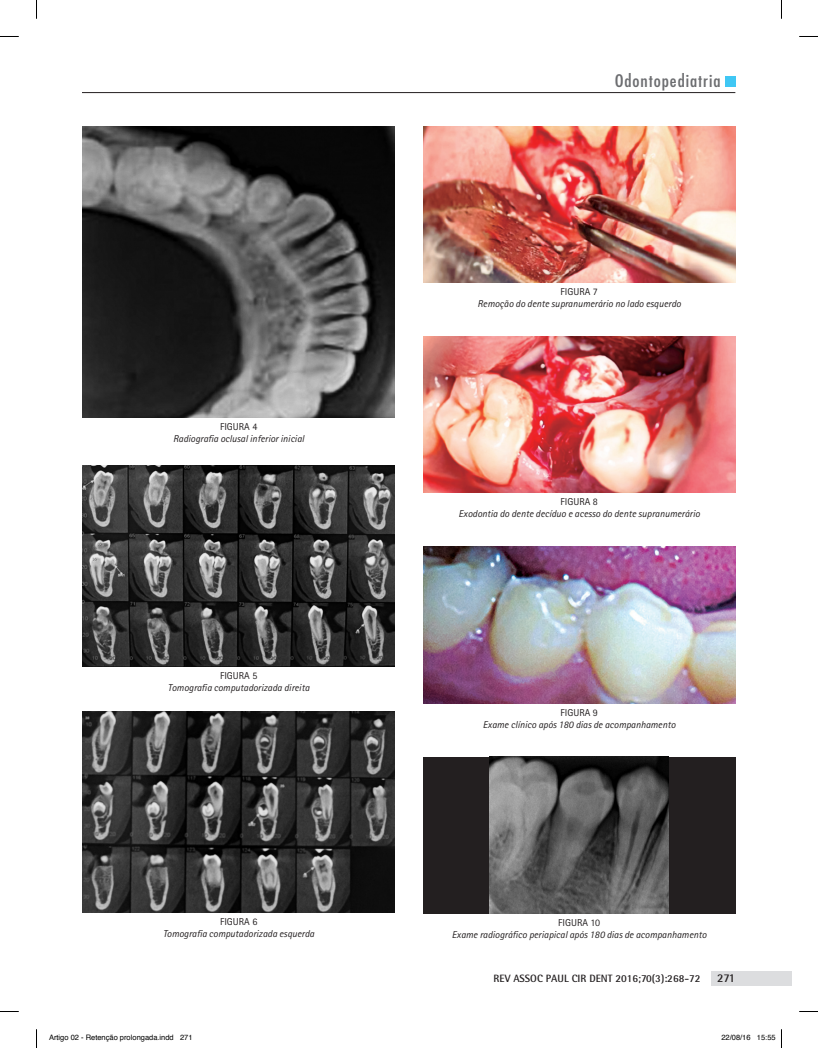
<style>
.page{position:relative;width:818px;height:1048px;background:#fff}
.page>*{position:absolute;margin:0;border:0;box-sizing:border-box;transform-origin:0 0}
.t1{font:condensed 16.88px "Futura Std";letter-spacing:.05em;color:#6c6d70;scale:1.11 1}
.t2{font:700 11.88px "Rotis Semi Sans";color:#231f20}
.t3{font:700 10.62px "Rotis Semi Sans";color:#231f20}
.t4{font:italic 10px "Rotis Sans Serif";color:#231f20}
.t5{font:10px "Rotis Sans Serif";color:#231f20}
.t6{font:7.5px "Helvetica";color:#000}
</style>
<div class="page">
<hr style="left:82px;top:92px;width:652px;height:1px;background:#231f20">
<div style="left:710px;top:971px;width:81px;height:15px;background:#dcdddf"></div>
<div style="left:724px;top:76px;width:10px;height:10px;background:#40c7f4"></div>
<img style="left:83px;top:126px;width:311px;height:292px">
<img style="left:83px;top:465px;width:311px;height:201px">
<img style="left:423px;top:126px;width:311px;height:156px">
<img style="left:423px;top:546px;width:311px;height:157px">
<div style="left:423px;top:756px;width:311px;height:157px;background:#231f20"></div>
<img style="left:423px;top:336px;width:311px;height:157px">
<img style="left:489px;top:756px;width:179px;height:157px">
<img style="left:83px;top:711px;width:311px;height:201px">
<svg style="left:0;top:36px;width:19px;height:1px"></svg>
<svg style="left:799px;top:36px;width:18px;height:1px"></svg>
<svg style="left:0;top:1011px;width:19px;height:1px"></svg>
<svg style="left:799px;top:1011px;width:18px;height:1px"></svg>
<svg style="left:36px;top:0;width:1px;height:19px"></svg>
<svg style="left:36px;top:1029px;width:1px;height:18px"></svg>
<h1 class="t1" style="left:614px;top:71px;width:97px">Odontopediatria</h1>
<p class="t5" style="left:220px;top:421px;width:39px">FIGURA 4</p>
<p class="t4" style="left:173px;top:433px;width:132px">Radiografia oclusal inferior inicial</p>
<p class="t5" style="left:220px;top:670px;width:39px">FIGURA 5</p>
<p class="t4" style="left:168px;top:682px;width:143px">Tomografia computadorizada direita</p>
<p class="t5" style="left:220px;top:915px;width:39px">FIGURA 6</p>
<p class="t4" style="left:163px;top:927px;width:153px">Tomografia computadorizada esquerda</p>
<p class="t5" style="left:560px;top:286px;width:39px">FIGURA 7</p>
<p class="t4" style="left:477px;top:298px;width:205px">Remoção do dente supranumerário no lado esquerdo</p>
<p class="t5" style="left:560px;top:496px;width:39px">FIGURA 8</p>
<p class="t4" style="left:458px;top:508px;width:243px">Exodontia do dente decíduo e acesso do dente supranumerário</p>
<p class="t5" style="left:560px;top:706px;width:39px">FIGURA 9</p>
<p class="t4" style="left:482px;top:718px;width:194px">Exame clínico após 180 dias de acompanhamento</p>
<p class="t5" style="left:558px;top:916px;width:43px">FIGURA 10</p>
<p class="t4" style="left:451px;top:928px;width:256px">Exame radiográfico periapical após 180 dias de acompanhamento</p>
<p class="t3" style="left:493px;top:971px;width:208px">REV ASSOC PAUL CIR DENT 2016;70(3):268-72</p>
<p class="t2" style="left:716px;top:970px;width:20px">271</p>
<p class="t6" style="left:49px;top:1031px;width:145px">Artigo 02 - Retenção prolongada.indd 271</p>
<p class="t6" style="left:721px;top:1031px;width:56px">22/08/16 15:55</p>
</div>
